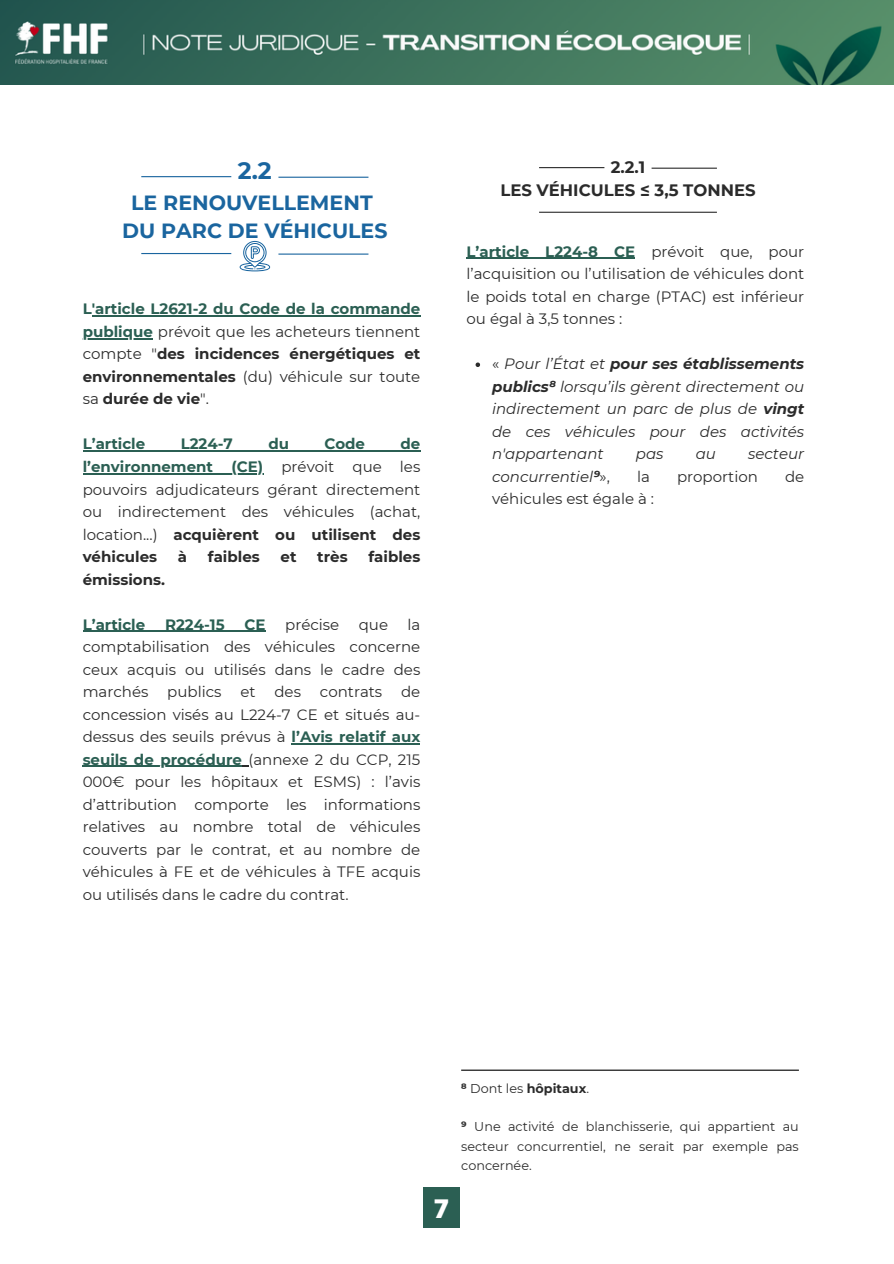
<style>
.page{position:relative;width:894px;height:1264px;background:#fff}
.page>*{position:absolute;margin:0;border:0;box-sizing:border-box;transform-origin:0 0}
.t1{font:700 27.6px "Thicker";color:#fff}
.t2{font:700 23.55px "Montserrat";color:#1a659f}
.t3{font:700 20.55px/28.2px "Montserrat";color:#1a659f;text-align:center}
.t4{font:700 16.5px/22.5px "Montserrat";color:#2b2b2b;text-align:center}
.t5{font:15px/22.5px "Montserrat";color:#2b2b2b;text-align:justify}
.t6{font:italic 15px/22.5px "Montserrat";color:#2b2b2b;text-align:justify}
.t7{font:700 15px "Montserrat";color:#2b5f53}
.t8{font:700 15px "Montserrat";color:#2b2b2b}
.t9{font:12.75px/19.2px "Montserrat";color:#2b2b2b;text-align:justify}
.t10{font:700 12.75px "Montserrat";color:#2b2b2b}
.s1{font-weight:700;color:#2b5f53}
.s2{font-weight:700}
.s3{font-style:normal}
.s4{font-weight:400}
</style>
<div class="page">
<hr style="left:92px;top:315px;width:328px;height:2px;background:#2b5f53">
<hr style="left:83px;top:338px;width:70px;height:1px;background:#2b5f53">
<hr style="left:83px;top:450px;width:337px;height:2px;background:#2b5f53">
<hr style="left:83px;top:473px;width:180px;height:1px;background:#2b5f53">
<hr style="left:83px;top:630px;width:182px;height:2px;background:#2b5f53">
<hr style="left:291px;top:743px;width:129px;height:1px;background:#2b5f53">
<hr style="left:83px;top:765px;width:159px;height:2px;background:#2b5f53">
<svg style="left:242px;top:765px;width:6px;height:2px"></svg>
<hr style="left:141px;top:176px;width:90px;height:1px;background:#1a659f">
<hr style="left:278px;top:177px;width:90px;height:1px;background:#1a659f">
<hr style="left:141px;top:253px;width:90px;height:1px;background:#1a659f">
<hr style="left:278px;top:253px;width:90px;height:2px;background:#1a659f">
<svg style="left:239px;top:241px;width:31px;height:30px"></svg>
<hr style="left:539px;top:167px;width:65px;height:1px;background:#2b2b2b">
<hr style="left:651px;top:168px;width:65px;height:1px;background:#2b2b2b">
<hr style="left:539px;top:212px;width:177px;height:1px;background:#2b2b2b">
<div style="left:423px;top:1187px;width:36px;height:40px;background:#2b5f53"></div>
<hr style="left:466px;top:258px;width:169px;height:1px;background:#2b5f53">
<svg style="left:475px;top:362px;width:5px;height:5px"></svg>
<img style="left:0;top:1px;width:893px;height:84px">
<hr style="left:461px;top:1069px;width:337px;height:1px;background:#000">
<p class="t2" style="left:238px;top:156px;width:35px">2.2</p>
<p class="t3" style="left:122px;top:188px;width:267px">LE RENOUVELLEMENT<br>DU PARC DE VÉHICULES</p>
<p class="t7" style="left:83px;top:300px;width:339px">L'article L2621-2 du Code de la commande</p>
<h1 class="t5" style="left:83px;top:320px;width:339px"><span class="s1">publique</span> prévoit que les acheteurs tiennent compte "<span class="s2">des incidences énergétiques et environnementales</span> (du) véhicule sur toute sa <span class="s2">durée de vie</span>".</h1>
<h1 class="t7" style="left:83px;top:435px;width:64px">L’article</h1>
<h1 class="t7" style="left:181px;top:435px;width:54px">L224-7</h1>
<h1 class="t7" style="left:268px;top:435px;width:22px">du</h1>
<h1 class="t7" style="left:324px;top:435px;width:42px">Code</h1>
<h1 class="t7" style="left:400px;top:435px;width:21px">de</h1>
<p class="t5" style="left:83px;top:455px;width:339px"><span class="s1">l’environnement (CE)</span> prévoit que les pouvoirs adjudicateurs gérant directement ou indirectement des véhicules (achat, location...) <span class="s2">acquièrent ou utilisent des véhicules</span></p>
<p class="t8" style="left:178px;top:547px;width:5px">à</p>
<p class="t8" style="left:208px;top:547px;width:53px">faibles</p>
<p class="t8" style="left:280px;top:547px;width:17px">et</p>
<p class="t8" style="left:317px;top:547px;width:32px">très</p>
<p class="t8" style="left:368px;top:547px;width:53px">faibles</p>
<p class="t8" style="left:83px;top:570px;width:84px">émissions.</p>
<p class="t7" style="left:83px;top:615px;width:64px">L’article</p>
<p class="t7" style="left:165px;top:615px;width:61px">R224-15</p>
<p class="t7" style="left:244px;top:615px;width:23px">CE</p>
<p class="t5" style="left:285px;top:613px;width:56px">précise</p>
<p class="t5" style="left:358px;top:613px;width:31px">que</p>
<p class="t5" style="left:83px;top:613px;width:339px;text-indent:325px">la comptabilisation des véhicules concerne ceux acquis ou utilisés dans le cadre des marchés</p>
<p class="t5" style="left:83px;top:680px;width:339px;text-indent:318px">de concession visés au L224-7 CE et situés au&shy;dessus des seuils prévus à <span class="s1">l’Avis relatif aux</span></p>
<p class="t5" style="left:83px;top:748px;width:339px"><span class="s1">seuils de procédure</span> (annexe 2 du CCP, 215<br>000€ pour les hôpitaux et ESMS) : l’avis d’attribution comporte les informations relatives au nombre total de véhicules couverts par le contrat, et au nombre de véhicules à FE et de véhicules à TFE acquis ou utilisés dans le cadre du contrat.</p>
<p class="t5" style="left:167px;top:680px;width:56px">publics</p>
<p class="t5" style="left:240px;top:680px;width:17px">et</p>
<p class="t5" style="left:274px;top:680px;width:28px">des</p>
<p class="t5" style="left:320px;top:680px;width:64px">contrats</p>
<p class="t4" style="left:500px;top:156px;width:257px">2.2.1<br>LES VÉHICULES ≤ 3,5 TONNES</p>
<h2 class="t5" style="left:466px;top:240px;width:339px"><span class="s1">L’article L224-8 CE</span> prévoit que, pour l’acquisition ou l’utilisation de véhicules dont le poids total en charge (PTAC) est inférieur ou égal à 3,5 tonnes :</h2>
<p class="t6" style="left:492px;top:352px;width:313px"><span class="s3">«</span> Pour l’État et <span class="s2">pour ses établissements publics⁸</span> lorsqu’ils gèrent directement ou indirectement un parc de plus de <span class="s2">vingt </span>de ces véhicules pour des activités n'appartenant</p>
<p class="t6" style="left:635px;top:442px;width:29px">pas</p>
<p class="t6" style="left:695px;top:442px;width:22px">au</p>
<p class="t6" style="left:748px;top:442px;width:58px">secteur</p>
<p class="t6" style="left:492px;top:465px;width:119px">concurrentiel<span class="s2">⁹</span><span class="s3">»,</span></p>
<p class="t5" style="left:637px;top:465px;width:14px">la</p>
<p class="t5" style="left:676px;top:465px;width:82px">proportion</p>
<p class="t5" style="left:784px;top:465px;width:21px">de</p>
<p class="t5" style="left:492px;top:487px;width:163px">véhicules est égale à :</p>
<h3 class="t1" style="left:434px;top:1193px;width:16px">7</h3>
<h3 class="t10" style="left:461px;top:1080px;width:129px">⁸ <span class="s4">Dont les</span> hôpitaux<span class="s4">.</span></h3>
<h3 class="t9" style="left:461px;top:1117px;width:339px"><span class="s2">⁹</span> Une activité de blanchisserie, qui appartient au secteur concurrentiel, ne serait par exemple pas concernée.</h3>
</div>
